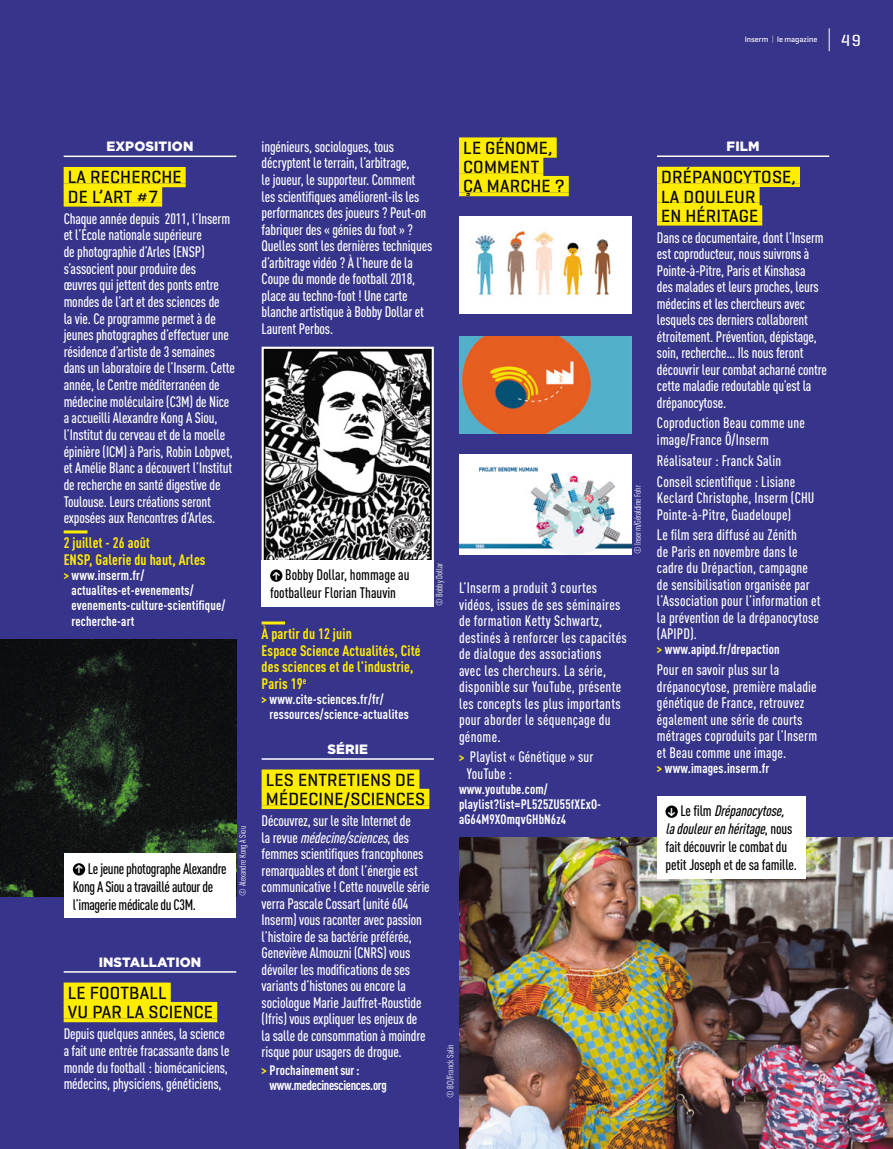
<style>
.page{position:relative;width:893px;height:1149px;background:#fff}
.page>*{position:absolute;margin:0;border:0;box-sizing:border-box;transform-origin:0 0}
.t1{font:500 18px/19.2px "Geogrotesque Stencil A";letter-spacing:.01em;color:#000}
.t2{font:500 16.5px "Geogrotesque Stencil A";color:#fff}
.t3{font:500 condensed 15px/16.5px "DINOT";letter-spacing:-.01em;color:#fff}
.t4{font:500 condensed 15px/16.5px "DINOT";letter-spacing:.01em;color:#fff}
.t5{font:500 condensed 15px/16.5px "DINOT";letter-spacing:.02em;color:#fff}
.t6{font:500 condensed 15px/18px "DINOT";letter-spacing:-.01em;color:#000}
.t7{font:700 condensed 15px/16.5px "DINOT";letter-spacing:.01em;color:#ffed00}
.t8{font:700 condensed 13.5px/15px "DINOT";letter-spacing:.01em;color:#fff}
.t9{font:700 condensed 13.5px/15px "DINOT";letter-spacing:-.025em;color:#fff}
.t10{font:900 13.5px "Gotham";letter-spacing:.01em;color:#fff}
.t11{font:condensed 9px "DINOT";color:#fff}
.t12{font:500 7.95px "Geogrotesque Stencil A";color:#fff}
.s1{color:#9d9d9c}
.s2{color:#ffed00}
.s3{font-weight:700;font-size:13.5px;color:#ffed00}
.s4{font-style:italic}
</style>
<div class="page">
<div style="left:0;top:0;width:893px;height:1148px;background:#37348b"></div>
<div style="left:459px;top:137px;width:98px;height:17px;background:#ffed00"></div>
<hr style="left:459px;top:154px;width:98px;height:4px;background:#ffed00">
<div style="left:459px;top:157px;width:84px;height:16px;background:#ffed00"></div>
<svg style="left:459px;top:173px;width:84px;height:3px"></svg>
<div style="left:459px;top:176px;width:110px;height:16px;background:#ffed00"></div>
<svg style="left:459px;top:192px;width:110px;height:4px"></svg>
<hr style="left:64px;top:155px;width:172px;height:2px;background:#fff">
<div style="left:64px;top:167px;width:122px;height:16px;background:#ffed00"></div>
<svg style="left:64px;top:183px;width:122px;height:4px"></svg>
<div style="left:64px;top:186px;width:98px;height:17px;background:#ffed00"></div>
<hr style="left:64px;top:203px;width:98px;height:3px;background:#ffed00">
<hr style="left:64px;top:530px;width:23px;height:3px;background:#ffed00">
<hr style="left:64px;top:970px;width:172px;height:2px;background:#fff">
<div style="left:64px;top:982px;width:107px;height:16px;background:#ffed00"></div>
<svg style="left:64px;top:998px;width:107px;height:3px"></svg>
<div style="left:64px;top:1001px;width:153px;height:17px;background:#ffed00"></div>
<hr style="left:64px;top:1018px;width:153px;height:3px;background:#ffed00">
<hr style="left:657px;top:155px;width:172px;height:2px;background:#fff">
<div style="left:657px;top:167px;width:143px;height:16px;background:#ffed00"></div>
<svg style="left:657px;top:183px;width:143px;height:4px"></svg>
<div style="left:657px;top:186px;width:103px;height:16px;background:#ffed00"></div>
<svg style="left:657px;top:202px;width:103px;height:3px"></svg>
<div style="left:657px;top:205px;width:105px;height:17px;background:#ffed00"></div>
<hr style="left:657px;top:222px;width:105px;height:3px;background:#ffed00">
<hr style="left:262px;top:621px;width:23px;height:3px;background:#ffed00">
<hr style="left:262px;top:758px;width:172px;height:1px;background:#fff">
<div style="left:262px;top:769px;width:157px;height:16px;background:#ffed00"></div>
<hr style="left:262px;top:785px;width:157px;height:4px;background:#ffed00">
<div style="left:262px;top:788px;width:167px;height:17px;background:#ffed00"></div>
<hr style="left:262px;top:805px;width:167px;height:3px;background:#ffed00">
<img style="left:265px;top:349px;width:166px;height:210px">
<div style="left:262px;top:346px;width:172px;height:242px;border:2px solid #fff"></div>
<img style="left:459px;top:837px;width:434px;height:311px">
<img style="left:459px;top:336px;width:173px;height:97px">
<img style="left:459px;top:216px;width:173px;height:98px">
<img style="left:459px;top:454px;width:173px;height:100px">
<div style="left:657px;top:795px;width:149px;height:83px;background:#fff"></div>
<svg style="left:665px;top:805px;width:13px;height:12px"></svg>
<img style="left:0;top:639px;width:236px;height:257px">
<div style="left:64px;top:853px;width:172px;height:64px;background:#fff"></div>
<svg style="left:73px;top:862px;width:12px;height:13px"></svg>
<div style="left:262px;top:559px;width:172px;height:47px;background:#fff"></div>
<svg style="left:270px;top:569px;width:12px;height:12px"></svg>
<svg style="left:829px;top:28px;width:1px;height:23px"></svg>
<svg style="left:668px;top:807px;width:7px;height:8px"></svg>
<svg style="left:75px;top:864px;width:8px;height:9px"></svg>
<svg style="left:273px;top:571px;width:7px;height:8px"></svg>
<p class="t12" style="left:745px;top:34px;width:74px">Inserm <span class="s1">|</span> le magazine</p>
<p class="t2" style="left:841px;top:30px;width:21px">49</p>
<p class="t10" style="left:107px;top:137px;width:88px">EXPOSITION</p>
<p class="t1" style="left:68px;top:167px;width:115px">LA RECHERCHE<br>DE L’ART #7</p>
<p class="t3" style="left:64px;top:210px;width:173px">Chaque année depuis 2011, l’Inserm et l’École nationale supérieure<br>de photographie d’Arles (ENSP) s’associent pour produire des<br>œuvres qui jettent des ponts entre mondes de l’art et des sciences de<br>la vie. Ce programme permet à de jeunes photographes d’effectuer une résidence d’artiste de 3 semaines dans un laboratoire de l’Inserm. Cette année, le Centre méditerranéen de médecine moléculaire (C3M) de Nice a accueilli Alexandre Kong A Siou, l’Institut du cerveau et de la moelle épinière (ICM) à Paris, Robin Lobpvet, et Amélie Blanc a découvert l’Institut de recherche en santé digestive de Toulouse. Leurs créations seront exposées aux Rencontres d’Arles.</p>
<p class="t7" style="left:64px;top:534px;width:143px">2 juillet - 26 août<br>ENSP, Galerie du haut, Arles</p>
<p class="t8" style="left:72px;top:567px;width:155px;text-indent:-8px"><span class="s2">&gt;</span> www.inserm.fr/ actualites-et-evenements/ evenements-culture-scientifique/ recherche-art</p>
<p class="t6" style="left:73px;top:858px;width:155px;text-indent:15px">Le jeune photographe Alexandre<br>Kong A Siou a travaillé autour de l’imagerie médicale du C3M.</p>
<p class="t11" style="left:237px;top:895px;width:71px;rotate:-90deg">© Alexandre Kong A Siou</p>
<p class="t10" style="left:99px;top:952px;width:104px">INSTALLATION</p>
<p class="t1" style="left:68px;top:982px;width:147px">LE FOOTBALL<br>VU PAR LA SCIENCE</p>
<p class="t3" style="left:64px;top:1025px;width:167px">Depuis quelques années, la science a fait une entrée fracassante dans le monde du football : biomécaniciens, médecins, physiciens, généticiens,</p>
<p class="t3" style="left:262px;top:138px;width:172px">ingénieurs, sociologues, tous décryptent le terrain, l’arbitrage,<br>le joueur, le supporteur. Comment les scientifiques améliorent-ils les performances des joueurs ? Peut-on fabriquer des « génies du foot » ?<br>Quelles sont les dernières techniques d’arbitrage vidéo ? À l’heure de la Coupe du monde de football 2018, place au techno-foot ! Une carte blanche artistique à Bobby Dollar et Laurent Perbos.</p>
<p class="t1" style="left:463px;top:138px;width:103px">LE GÉNOME,<br>COMMENT<br>ÇA MARCHE ?</p>
<p class="t11" style="left:632px;top:554px;width:71px;rotate:-90deg">© Inserm/Géraldine Fohr</p>
<p class="t6" style="left:270px;top:565px;width:141px;text-indent:15px">Bobby Dollar, hommage au footballeur Florian Thauvin</p>
<p class="t11" style="left:434px;top:606px;width:45px;rotate:-90deg">© Bobby Dollar</p>
<p class="t5" style="left:459px;top:579px;width:169px">L’Inserm a produit 3 courtes vidéos, issues de ses séminaires de formation Ketty Schwartz, destinés à renforcer les capacités de dialogue des associations avec les chercheurs. La série, disponible sur YouTube, présente les concepts les plus importants pour aborder le séquençage du génome.</p>
<p class="t4" style="left:467px;top:748px;width:128px;text-indent:-8px"><span class="s3">&gt;</span> Playlist « Génétique » sur<br>YouTube :</p>
<p class="t8" style="left:459px;top:781px;width:144px">www.youtube.com/ playlist?list=PL525ZU55fXExO&shy;aG64M9XOmqvGHbN6z4</p>
<p class="t7" style="left:262px;top:625px;width:161px">À partir du 12 juin<br>Espace Science Actualités, Cité des sciences et de l’industrie,<br>Paris 19<sup>e</sup></p>
<p class="t8" style="left:270px;top:691px;width:141px;text-indent:-8px"><span class="s2">&gt;</span> www.cite-sciences.fr/fr/ ressources/science-actualites</p>
<p class="t10" style="left:327px;top:739px;width:42px">SÉRIE</p>
<p class="t1" style="left:266px;top:769px;width:161px">LES ENTRETIENS DE<br>MÉDECINE/SCIENCES</p>
<p class="t3" style="left:262px;top:812px;width:170px">Découvrez, sur le site Internet de<br>l a r e v u e <span class="s4">médecine/sciences</span>, d e s femmes scientifiques francophones remarquables et dont l’énergie est communicative ! Cette nouvelle série verra Pascale Cossart (unité 604<br>Inserm) vous raconter avec passion l’histoire de sa bactérie préférée, Geneviève Almouzni (CNRS) vous dévoiler les modifications de ses variants d’histones ou encore la sociologue Marie Jauffret-Roustide (Ifris) vous expliquer les enjeux de la salle de consommation à moindre risque pour usagers de drogue.</p>
<p class="t9" style="left:270px;top:1061px;width:119px;text-indent:-8px"><span class="s2">&gt;</span> Prochainement sur : www.medecinesciences.org</p>
<p class="t11" style="left:445px;top:1097px;width:56px;rotate:-90deg">© BCI/Franck Salin</p>
<p class="t10" style="left:727px;top:137px;width:34px">FILM</p>
<p class="t1" style="left:661px;top:167px;width:136px">DRÉPANOCYTOSE,<br>LA DOULEUR<br>EN HÉRITAGE</p>
<p class="t3" style="left:657px;top:229px;width:172px">Dans ce documentaire, dont l’Inserm est coproducteur, nous suivrons à Pointe-à-Pitre, Paris et Kinshasa<br>des malades et leurs proches, leurs médecins et les chercheurs avec lesquels ces derniers collaborent étroitement. Prévention, dépistage, soin, recherche… Ils nous feront découvrir leur combat acharné contre cette maladie redoutable qu’est la drépanocytose.</p>
<p class="t4" style="left:657px;top:414px;width:150px">Coproduction Beau comme une image/France Ô/Inserm</p>
<p class="t4" style="left:657px;top:450px;width:140px;line-height:20.7px">Réalisateur : Franck Salin<br>Conseil scientifique : Lisiane</p>
<p class="t4" style="left:657px;top:489px;width:159px">Keclard Christophe, Inserm (CHU<br>Pointe-à-Pitre, Guadeloupe)</p>
<p class="t4" style="left:657px;top:526px;width:165px">Le film sera diffusé au Zénith<br>de Paris en novembre dans le cadre du Drépaction, campagne de sensibilisation organisée par l’Association pour l’information et la prévention de la drépanocytose (APIPD).</p>
<p class="t8" style="left:657px;top:641px;width:124px"><span class="s2">&gt;</span> www.apipd.fr/drepaction</p>
<p class="t4" style="left:657px;top:661px;width:162px">Pour en savoir plus sur la drépanocytose, première maladie génétique de France, retrouvez également une série de courts métrages coproduits par l’Inserm et Beau comme une image.</p>
<p class="t8" style="left:657px;top:760px;width:114px"><span class="s2">&gt;</span> www.images.inserm.fr</p>
<p class="t6" style="left:665px;top:801px;width:133px;text-indent:15px">L e fi l m <span class="s4">Drépanocytose, ladouleurenhéritage</span>, n o u s fait découvrir le combat du petit Joseph et de sa famille.</p>
</div>
